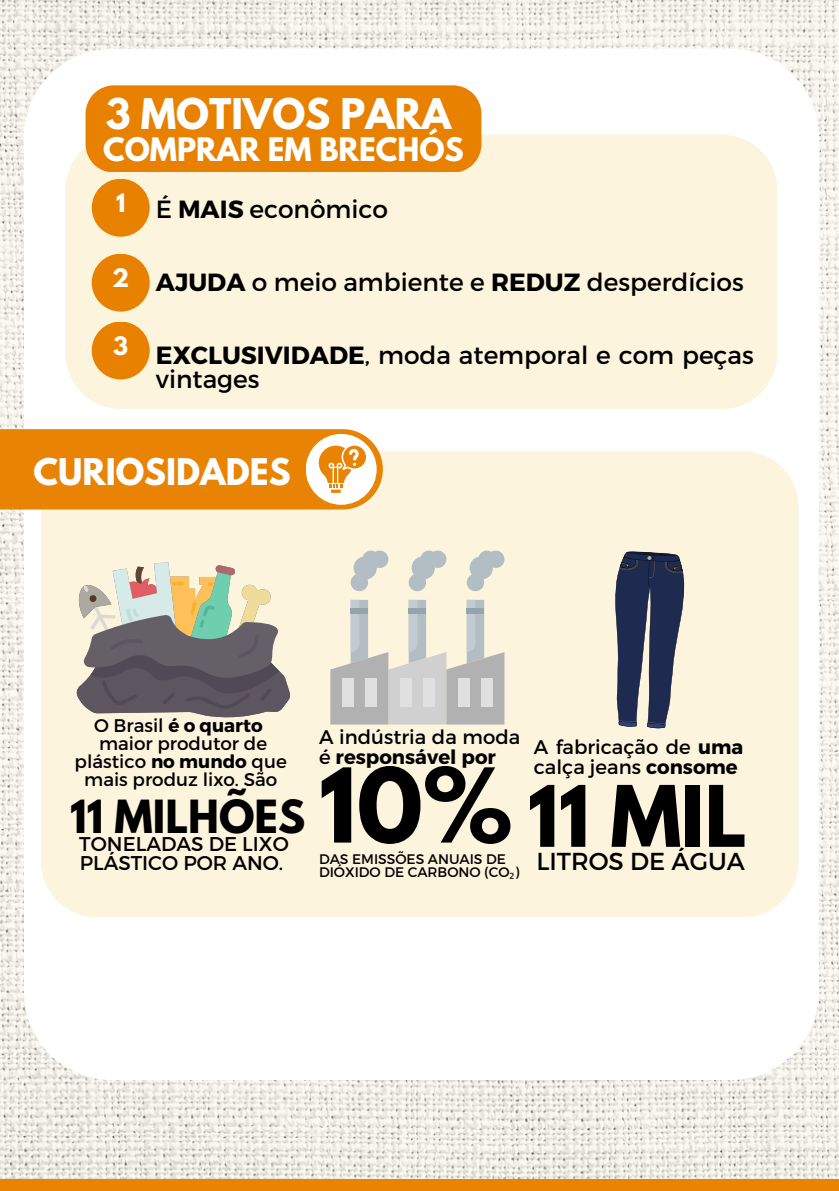
<style>
.page{position:relative;width:839px;height:1191px;background:#fff}
.page>*{position:absolute;margin:0;border:0;box-sizing:border-box;transform-origin:0 0}
.t1{font:700 91.2px "League Spartan";color:#000}
.t2{font:700 75px "League Spartan";color:#000}
.t3{font:700 40.4px "League Spartan";color:#000}
.t4{font:700 37.4px "League Spartan";color:#fff}
.t5{font:700 32.6px "League Spartan";color:#fff}
.t6{font:700 28.8px "League Spartan";color:#fff}
.t7{font:24.8px/24.4px "Montserrat";color:#000}
.t8{font:24.6px "Montserrat";color:#000}
.t9{font:700 22.6px "League Spartan";color:#fff}
.t10{font:19.8px/19px "Montserrat";color:#000}
.t11{font:19.6px/19.6px "Montserrat";color:#000}
.t12{font:18.4px/18px "Montserrat";color:#000;text-align:center}
.t13{font:13.8px/13.4px "Montserrat";color:#000}
.s1{font-weight:700}
.s2{font-family:"Noto Sans"}
</style>
<div class="page">
<img style="left:0;top:0;width:838px;height:1179px">
<div style="left:0;top:1179px;width:838px;height:12px;background:#e98304"></div>
<div style="left:24px;top:49px;width:794px;height:1031px;background:#fff;border-radius:88px"></div>
<div style="left:41px;top:451px;width:757px;height:466px;background:#fdf4de;border-radius:55px"></div>
<div style="left:65px;top:135px;width:712px;height:274px;background:#fdf4de;border-radius:55px"></div>
<div style="left:92px;top:179px;width:58px;height:58px;background:#e88100;border-radius:50%"></div>
<div style="left:92px;top:254px;width:58px;height:58px;background:#e88100;border-radius:50%"></div>
<div style="left:92px;top:322px;width:58px;height:57px;background:#e88100;border-radius:50%"></div>
<div style="left:85px;top:85px;width:396px;height:87px;background:#e88100"></div>
<svg style="left:0;top:429px;width:382px;height:81px;background:#eb9121"></svg>
<svg style="left:76px;top:562px;width:214px;height:156px"></svg>
<svg style="left:408px;top:551px;width:38px;height:40px"></svg>
<svg style="left:466px;top:551px;width:38px;height:40px"></svg>
<svg style="left:330px;top:600px;width:174px;height:125px"></svg>
<div style="left:342px;top:678px;width:11px;height:29px;background:#e0e0e0"></div>
<div style="left:365px;top:678px;width:12px;height:29px;background:#e0e0e0"></div>
<div style="left:350px;top:609px;width:18px;height:5px;background:#94a4ad"></div>
<svg style="left:350px;top:551px;width:38px;height:40px"></svg>
<svg style="left:615px;top:551px;width:70px;height:178px"></svg>
<p class="t4" style="left:106px;top:96px;width:347px">3 MOTIVOS PARA</p>
<p class="t6" style="left:103px;top:135px;width:362px">COMPRAR EM BRECHÓS</p>
<p class="t7" style="left:156px;top:196px;width:234px">É <span class="s1">MAIS</span> econômico</p>
<p class="t9" style="left:116px;top:191px;width:11px">1</p>
<p class="t9" style="left:112px;top:266px;width:18px">2</p>
<p class="t9" style="left:113px;top:334px;width:16px">3</p>
<p class="t7" style="left:156px;top:269px;width:589px"><span class="s1">AJUDA</span> o meio ambiente e <span class="s1">REDUZ</span> desperdícios</p>
<p class="t7" style="left:156px;top:342px;width:599px"><span class="s1">EXCLUSIVIDADE</span>, moda atemporal e com peças vintages</p>
<p class="t5" style="left:34px;top:455px;width:258px">CURIOSIDADES</p>
<p class="t12" style="left:75px;top:716px;width:214px">O Brasil <span class="s1">é o quarto </span>maior produtor de plástico <span class="s1">no mundo</span> que mais produz lixo. São</p>
<p class="t3" style="left:70px;top:796px;width:237px">11 MILHÕES</p>
<p class="t10" style="left:79px;top:833px;width:211px">TONELADAS DE LIXO<br>PLÁSTICO POR ANO.</p>
<p class="t11" style="left:319px;top:726px;width:203px">A indústria da moda é <span class="s1">responsável por</span></p>
<p class="t1" style="left:319px;top:761px;width:195px">10%</p>
<p class="t13" style="left:319px;top:851px;width:202px">DAS EMISSÕES ANUAIS DE<br>DIÓXIDO DE CARBONO (CO<span class="s2">₂</span>)</p>
<p class="t11" style="left:534px;top:736px;width:211px">A fabricação de <span class="s1">uma </span>calça jeans <span class="s1">consome</span></p>
<p class="t2" style="left:528px;top:779px;width:221px">11 MIL</p>
<p class="t8" style="left:536px;top:845px;width:210px">LITROS DE ÁGUA</p>
</div>
